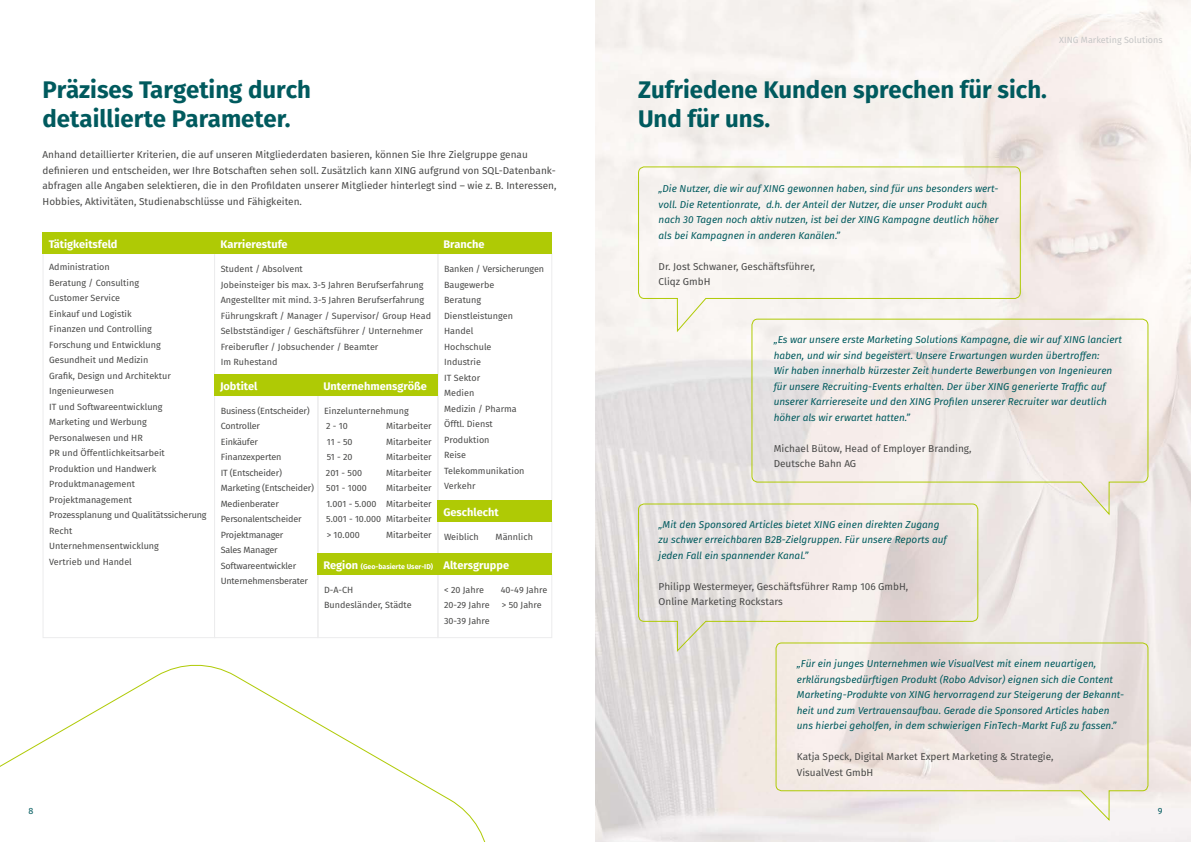
<style>
.page{position:relative;width:1191px;height:842px;background:#fff}
.page>*{position:absolute;margin:0;border:0;box-sizing:border-box;transform-origin:0 0}
.t1{font:700 24px/28.8px "Fira Sans";color:#005a5e}
.t2{font:700 11px "Fira Sans";color:#fff}
.t3{font:italic 10px/15.5px "Fira Sans";color:#005a5e}
.t4{font:10px/15.5px "Fira Sans";color:#494948}
.t5{font:9px/15.5px "Fira Sans";color:#494948}
.t6{font:9px/15.5px "Fira Sans";letter-spacing:-.02em;color:#494948}
.t7{font:9px "Fira Sans";color:#c5c6c6}
.t8{font:9px "Fira Sans";color:#005a5e}
.t9{font:700 7px "Fira Sans";color:#fff}
.s1{font-size:11px}
</style>
<div class="page">
<img style="left:595px;top:0;width:596px;height:842px">
<svg style="left:637px;top:166px;width:384px;height:168px"></svg>
<svg style="left:751px;top:318px;width:398px;height:199px;background:#efe8e3"></svg>
<svg style="left:637px;top:503px;width:341px;height:150px;background:#e9e2dd"></svg>
<svg style="left:775px;top:642px;width:374px;height:180px;background:#ebe2dc"></svg>
<div style="left:437px;top:574px;width:115px;height:64px;border:1px solid #ececed"></div>
<div style="left:437px;top:521px;width:115px;height:33px;border:1px solid #ececed"></div>
<div style="left:437px;top:253px;width:115px;height:248px;border:1px solid #ececed"></div>
<div style="left:317px;top:395px;width:121px;height:159px;border:1px solid #ececed"></div>
<div style="left:214px;top:253px;width:224px;height:122px;border:1px solid #ececed"></div>
<div style="left:43px;top:253px;width:172px;height:385px;border:1px solid #ececed"></div>
<div style="left:43px;top:232px;width:171px;height:22px;background:#afca05"></div>
<div style="left:214px;top:232px;width:227px;height:22px;background:#afca05"></div>
<div style="left:437px;top:232px;width:115px;height:22px;background:#afca05"></div>
<div style="left:214px;top:395px;width:104px;height:243px;border:1px solid #ececed"></div>
<div style="left:214px;top:374px;width:106px;height:22px;background:#afca05"></div>
<div style="left:317px;top:374px;width:121px;height:22px;background:#afca05"></div>
<div style="left:317px;top:574px;width:121px;height:64px;border:1px solid #ececed"></div>
<div style="left:317px;top:553px;width:121px;height:22px;background:#afca05"></div>
<div style="left:437px;top:500px;width:115px;height:22px;background:#afca05"></div>
<div style="left:438px;top:553px;width:114px;height:22px;background:#afca05"></div>
<svg style="left:0;top:664px;width:486px;height:178px"></svg>
<h1 class="t1" style="left:43px;top:74px;width:270px">Präzises Targeting durch detaillierte Parameter.</h1>
<p class="t4" style="left:43px;top:147px;width:515px">Anhand detaillierter Kriterien, die auf unseren Mitgliederdaten basieren, können Sie Ihre Zielgruppe genau definieren und entscheiden, wer Ihre Botschaften sehen soll. Zusätzlich kann XING aufgrund von SQL-Datenbank&shy;abfragen alle Angaben selektieren, die in den Profildaten unserer Mitglieder hinterlegt sind – wie z. B. Interessen, Hobbies, Aktivitäten, Studienabschlüsse und Fähigkeiten.</p>
<p class="t2" style="left:49px;top:234px;width:70px">Tätigkeitsfeld</p>
<p class="t2" style="left:220px;top:234px;width:69px">Karrierestufe</p>
<p class="t2" style="left:443px;top:234px;width:43px">Branche</p>
<p class="t5" style="left:49px;top:259px;width:159px">Administration<br>Beratung / Consulting<br>Customer Service<br>Einkauf und Logistik<br>Finanzen und Controlling<br>Forschung und Entwicklung<br>Gesundheit und Medizin<br>Grafik, Design und Architektur<br>Ingenieurwesen<br>IT und Softwareentwicklung<br>Marketing und Werbung<br>Personalwesen und HR<br>PR und Öffentlichkeitsarbeit<br>Produktion und Handwerk<br>Produktmanagement<br>Projektmanagement<br>Prozessplanung und Qualitätssicherung<br>Recht<br>Unternehmensentwicklung<br>Vertrieb und Handel</p>
<p class="t5" style="left:221px;top:261px;width:212px">Student / Absolvent<br>Jobeinsteiger bis max. 3-5 Jahren Berufserfahrung Angestellter mit mind. 3-5 Jahren Berufserfahrung Führungskraft / Manager / Supervisor/ Group Head Selbstständiger / Geschäftsführer / Unternehmer Freiberufler / Jobsuchender / Beamter<br>Im Ruhestand</p>
<p class="t2" style="left:220px;top:376px;width:39px">Jobtitel</p>
<p class="t2" style="left:323px;top:376px;width:105px">Unternehmensgröße</p>
<p class="t6" style="left:221px;top:403px;width:95px">Business (Entscheider)<br>Controller<br>Einkäufer<br>Finanzexperten<br>IT (Entscheider)<br>Marketing (Entscheider)<br>Medienberater<br>Personalentscheider<br>Projektmanager<br>Sales Manager<br>Softwareentwickler<br>Unternehmensberater</p>
<p class="t5" style="left:324px;top:403px;width:86px">Einzelunternehmung<br>2 - 10</p>
<p class="t5" style="left:386px;top:418px;width:47px">Mitarbeiter</p>
<p class="t5" style="left:327px;top:434px;width:27px">11 - 50</p>
<p class="t5" style="left:386px;top:434px;width:47px">Mitarbeiter</p>
<p class="t5" style="left:327px;top:449px;width:27px">51 - 20</p>
<p class="t5" style="left:386px;top:449px;width:47px">Mitarbeiter</p>
<p class="t5" style="left:326px;top:465px;width:38px">201 - 500</p>
<p class="t5" style="left:386px;top:465px;width:47px">Mitarbeiter</p>
<p class="t5" style="left:326px;top:480px;width:42px">501 - 1000</p>
<p class="t5" style="left:326px;top:480px;width:107px;text-align:justify;text-indent:60px">Mitarbeiter 1.001 - 5.000 Mitarbeiter 5.001 - 10.000 Mitarbeiter &gt; 10.000</p>
<p class="t5" style="left:386px;top:527px;width:47px">Mitarbeiter</p>
<p class="t9" style="left:323px;top:560px;width:111px"><span class="s1">Region</span> (Geo-basierte User-ID)</p>
<p class="t5" style="left:324px;top:582px;width:89px">D-A-CH<br>Bundesländer, Städte</p>
<p class="t5" style="left:444px;top:261px;width:101px">Banken / Versicherungen<br>Baugewerbe<br>Beratung<br>Dienstleistungen<br>Handel<br>Hochschule<br>Industrie<br>IT Sektor<br>Medien<br>Medizin / Pharma<br>Öfftl. Dienst<br>Produktion<br>Reise<br>Telekommunikation<br>Verkehr</p>
<p class="t2" style="left:443px;top:502px;width:57px">Geschlecht</p>
<p class="t5" style="left:444px;top:529px;width:36px">Weiblich</p>
<p class="t5" style="left:495px;top:529px;width:39px">Männlich</p>
<p class="t2" style="left:443px;top:555px;width:67px">Altersgruppe</p>
<p class="t5" style="left:444px;top:582px;width:41px">&lt; 20 Jahre</p>
<p class="t5" style="left:501px;top:582px;width:48px">40-49 Jahre</p>
<p class="t5" style="left:444px;top:597px;width:47px">20-29 Jahre</p>
<p class="t5" style="left:502px;top:597px;width:42px">&gt; 50 Jahre</p>
<p class="t5" style="left:444px;top:613px;width:47px">30-39 Jahre</p>
<p class="t7" style="left:1059px;top:33px;width:105px">XING Marketing Solutions</p>
<h1 class="t1" style="left:638px;top:74px;width:410px">Zufriedene Kunden sprechen für sich.<br>Und für uns.</h1>
<p class="t3" style="left:658px;top:181px;width:341px">„Die Nutzer, die wir auf XING gewonnen haben, sind für uns besonders wert&shy;voll. Die Retentionrate, d.h. der Anteil der Nutzer, die unser Produkt auch nach 30 Tagen noch aktiv nutzen, ist bei der XING Kampagne deutlich höher als bei Kampagnen in anderen Kanälen.”</p>
<p class="t4" style="left:658px;top:258px;width:158px">Dr. Jost Schwaner, Geschäftsführer,<br>Cliqz GmbH</p>
<p class="t3" style="left:773px;top:332px;width:350px">„Es war unsere erste Marketing Solutions Kampagne, die wir auf XING lanciert haben, und wir sind begeistert. Unsere Erwartungen wurden übertroffen:<br>Wir haben innerhalb kürzester Zeit hunderte Bewerbungen von Ingenieuren für unsere Recruiting-Events erhalten. Der über XING generierte Traffic auf unserer Karriereseite und den XING Profilen unserer Recruiter war deutlich höher als wir erwartet hatten.”</p>
<p class="t4" style="left:773px;top:440px;width:199px">Michael Bütow, Head of Employer Branding,<br>Deutsche Bahn AG</p>
<p class="t3" style="left:658px;top:516px;width:290px">„Mit den Sponsored Articles bietet XING einen direkten Zugang zu schwer erreichbaren B2B-Zielgruppen. Für unsere Reports auf jeden Fall ein spannender Kanal.”</p>
<p class="t4" style="left:658px;top:578px;width:251px">Philipp Westermeyer, Geschäftsführer Ramp 106 GmbH,<br>Online Marketing Rockstars</p>
<p class="t3" style="left:797px;top:656px;width:329px">„Für ein junges Unternehmen wie VisualVest mit einem neuartigen, erklärungsbedürftigen Produkt (Robo Advisor) eignen sich die Content Marketing-Produkte von XING hervorragend zur Steigerung der Bekannt&shy;heit und zum Vertrauensaufbau. Gerade die Sponsored Articles haben uns hierbei geholfen, in dem schwierigen FinTech-Markt Fuß zu fassen.”</p>
<p class="t4" style="left:797px;top:749px;width:258px">Katja Speck, Digital Market Expert Marketing &amp; Strategie,<br>VisualVest GmbH</p>
<p class="t8" style="left:28px;top:804px;width:6px">8</p>
<p class="t8" style="left:1157px;top:804px;width:6px">9</p>
</div>
